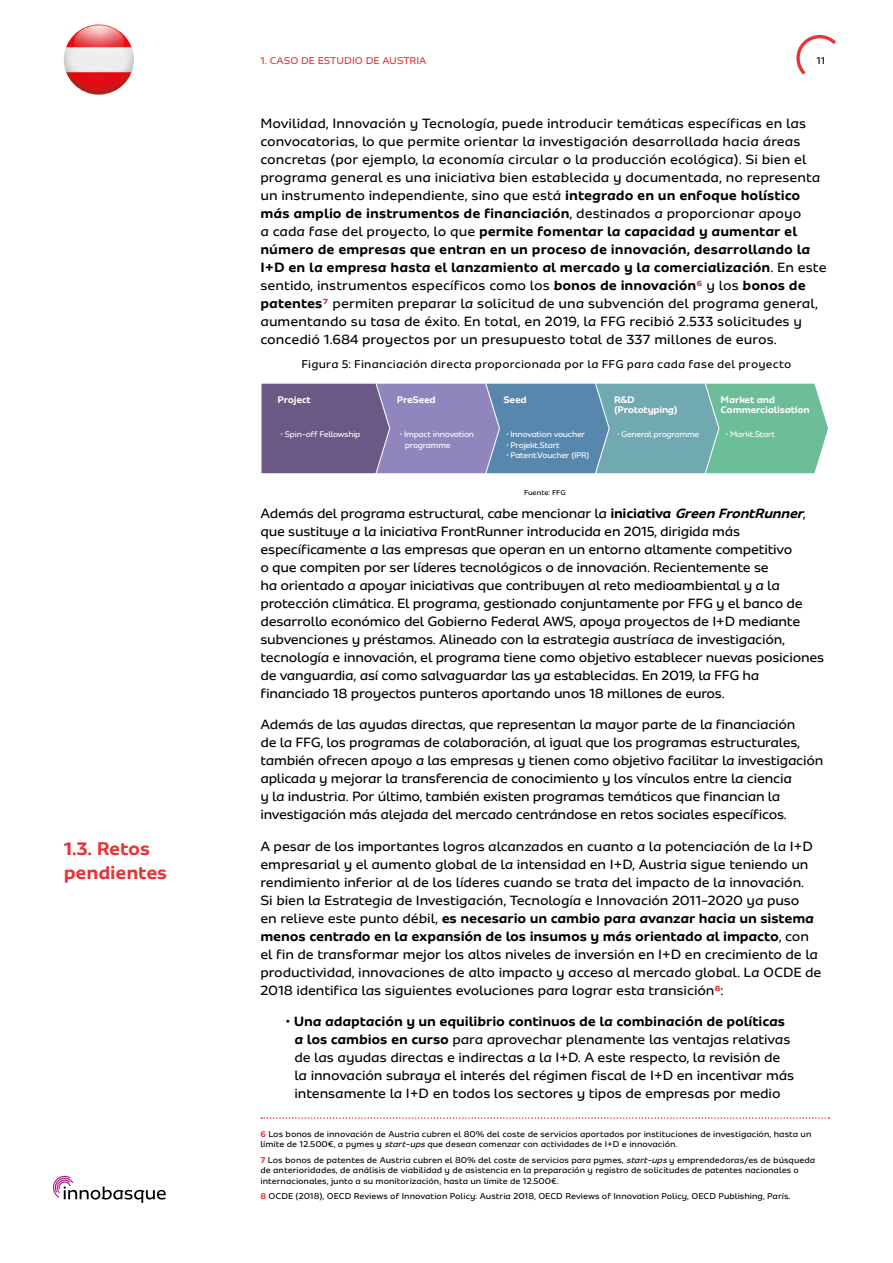
<style>
.page{position:relative;width:893px;height:1263px;background:#fff}
.page>*{position:absolute;margin:0;border:0;box-sizing:border-box;transform-origin:0 0}
.t1{font:700 19.5px/23.4px "Sua";letter-spacing:-.01em;color:#e73437}
.t2{font:14.25px/18px "Sua";letter-spacing:-.02em;color:#000}
.t3{font:14.25px/18px "Sua";color:#000}
.t4{font:12px "Sua";letter-spacing:.015em;color:#000}
.t5{font:10.5px "Sua";color:#e73437}
.t6{font:10.5px "Sua";color:#000}
.t7{font:700 10.05px/9.4px "Sua";letter-spacing:-.03em;color:#fff}
.t8{font:9px/10.8px "Sua";color:#000}
.t9{font:8.7px/10.4px "Sua";letter-spacing:-.03em;color:#fff}
.t10{font:7.5px "Sua";color:#000}
.s1{font-weight:700}
.s2{font-weight:700;color:#e73437}
.s3{font-weight:700;font-style:italic}
.s4{font-style:italic}
</style>
<div class="page">
<img style="left:64px;top:25px;width:70px;height:70px;border-radius:35px">
<svg style="left:261px;top:1117px;width:568px;height:2px"></svg>
<svg style="left:261px;top:383px;width:567px;height:91px;background:#7492a7"></svg>
<svg style="left:796px;top:35px;width:40px;height:40px"></svg>
<svg style="left:53px;top:1176px;width:113px;height:27px"></svg>
<h1 class="t1" style="left:64px;top:837px;width:105px">1.3. Retos pendientes</h1>
<p class="t5" style="left:260px;top:54px;width:168px">1. CASO DE ESTUDIO DE AUSTRIA</p>
<p class="t6" style="left:816px;top:54px;width:10px">11</p>
<p class="t3" style="left:260px;top:115px;width:568px">Movilidad, Innovación y Tecnología, puede introducir temáticas específicas en las convocatorias, lo que permite orientar la investigación desarrollada hacia áreas concretas (por ejemplo, la economía circular o la producción ecológica). Si bien el programa general es una iniciativa bien establecida y documentada, no representa un instrumento independiente, sino que está <span class="s1">integrado en un enfoque holístico más amplio de instrumentos de financiación</span>, destinados a proporcionar apoyo<br>a cada fase del proyecto, lo que <span class="s1">permite fomentar la capacidad y aumentar el número de empresas que entran en un proceso de innovación, desarrollando la I+D en la empresa hasta el lanzamiento al mercado y la comercialización</span>. En este sentido, instrumentos específicos como los <span class="s1">bonos de innovación</span><span class="s2">6</span> y los <span class="s1">bonos de patentes</span><span class="s2">7</span> permiten preparar la solicitud de una subvención del programa general, aumentando su tasa de éxito. En total, en 2019, la FFG recibió 2.533 solicitudes y concedió 1.684 proyectos por un presupuesto total de 337 millones de euros.</p>
<p class="t4" style="left:301px;top:357px;width:491px">Figura 5: Financiación directa proporcionada por la FFG para cada fase del proyecto</p>
<p class="t7" style="left:278px;top:395px;width:35px">Project</p>
<p class="t7" style="left:397px;top:395px;width:40px">PreSeed</p>
<p class="t7" style="left:614px;top:395px;width:65px">R&amp;D (Prototyping)</p>
<p class="t7" style="left:503px;top:395px;width:25px">Seed</p>
<p class="t7" style="left:721px;top:395px;width:91px">Market and<br>Commercialisation</p>
<p class="t9" style="left:281px;top:429px;width:81px">• Spin-off Fellowship</p>
<p class="t9" style="left:405px;top:429px;width:71px;text-indent:-5px">• Impact innovation programme</p>
<p class="t9" style="left:506px;top:429px;width:80px">• Innovation voucher</p>
<p class="t9" style="left:506px;top:440px;width:55px">• Projekt.Start</p>
<p class="t9" style="left:506px;top:450px;width:85px">• Patent.Voucher (IPR)</p>
<p class="t10" style="left:524px;top:488px;width:43px">Fuente: FFG</p>
<p class="t9" style="left:617px;top:429px;width:84px">• General programme</p>
<p class="t9" style="left:726px;top:429px;width:51px">• Markt.Start</p>
<p class="t2" style="left:260px;top:504px;width:565px">Además del programa estructural, cabe mencionar la <span class="s1">iniciativa</span> <span class="s3">GreenFrontRunner</span>, que sustituye a la iniciativa FrontRunner introducida en 2015, dirigida más específicamente a las empresas que operan en un entorno altamente competitivo<br>o que compiten por ser líderes tecnológicos o de innovación. Recientemente se<br>ha orientado a apoyar iniciativas que contribuyen al reto medioambiental y a la protección climática. El programa, gestionado conjuntamente por FFG y el banco de desarrollo económico del Gobierno Federal AWS, apoya proyectos de I+D mediante subvenciones y préstamos. Alineado con la estrategia austríaca de investigación, tecnología e innovación, el programa tiene como objetivo establecer nuevas posiciones de vanguardia, así como salvaguardar las ya establecidas. En 2019, la FFG ha financiado 18 proyectos punteros aportando unos 18 millones de euros.</p>
<p class="t2" style="left:260px;top:715px;width:564px">Además de las ayudas directas, que representan la mayor parte de la financiación<br>de la FFG, los programas de colaboración, al igual que los programas estructurales, también ofrecen apoyo a las empresas y tienen como objetivo facilitar la investigación aplicada y mejorar la transferencia de conocimiento y los vínculos entre la ciencia<br>y la industria. Por último, también existen programas temáticos que financian la investigación más alejada del mercado centrándose en retos sociales específicos.</p>
<p class="t2" style="left:260px;top:837px;width:563px">A pesar de los importantes logros alcanzados en cuanto a la potenciación de la I+D empresarial y el aumento global de la intensidad en I+D, Austria sigue teniendo un rendimiento inferior al de los líderes cuando se trata del impacto de la innovación.<br>Si bien la Estrategia de Investigación, Tecnología e Innovación 2011-2020 ya puso<br>en relieve este punto débil, <span class="s1">es necesario un cambio para avanzar hacia un sistema menos centrado en la expansión de los insumos y más orientado al impacto</span>, con el fin de transformar mejor los altos niveles de inversión en I+D en crecimiento de la productividad, innovaciones de alto impacto y acceso al mercado global. La OCDE de 2018 identifica las siguientes evoluciones para lograr esta transición<span class="s2">8</span>:</p>
<p class="t2" style="left:294px;top:1012px;width:501px;text-indent:-9px"><span class="s1">• Una adaptación y un equilibrio continuos de la combinación de políticas a los cambios en curso</span> para aprovechar plenamente las ventajas relativas de las ayudas directas e indirectas a la I+D. A este respecto, la revisión de la innovación subraya el interés del régimen fiscal de I+D en incentivar más intensamente la I+D en todos los sectores y tipos de empresas por medio</p>
<p class="t8" style="left:260px;top:1128px;width:552px"><span class="s2">6</span> Los bonos de innovación de Austria cubren el 80% del coste de servicios aportados por instituciones de investigación, hasta un límite de 12.500€, a pymes y <span class="s4">start-ups</span>que desean comenzar con actividades de I+D e innovación.</p>
<p class="t8" style="left:260px;top:1154px;width:556px"><span class="s2">7</span> Los bonos de patentes de Austria cubren el 80% del coste de servicios para pymes, <span class="s4">start-ups</span>y emprendedoras/es de búsqueda de anterioridades, de análisis de viabilidad y de asistencia en la preparación y registro de solicitudes de patentes nacionales o internacionales, junto a su monitorización, hasta un límite de 12.500€.</p>
<p class="t8" style="left:260px;top:1191px;width:531px"><span class="s2">8</span> OCDE (2018), OECD Reviews of Innovation Policy: Austria 2018, OECD Reviews of Innovation Policy, OECD Publishing, París.</p>
</div>
